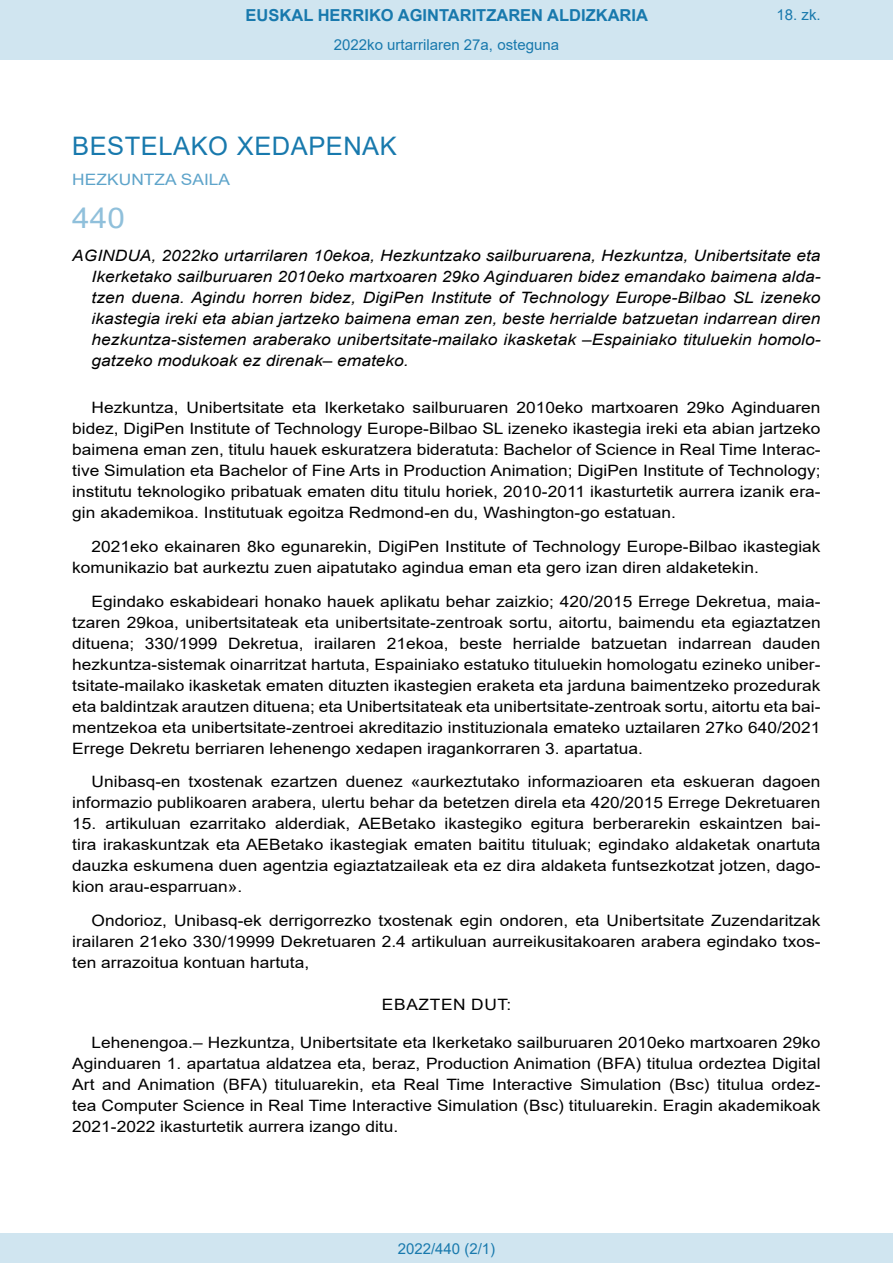
<style>
.page{position:relative;width:893px;height:1263px;background:#fff}
.page>*{position:absolute;margin:0;border:0;box-sizing:border-box;transform-origin:0 0}
.BOPVOrden{font:28.5px "Arial";color:#90c0db;scale:1.11 1}
.BOPVSeccion{font:25.5px "Arial";letter-spacing:.02em;color:#1879ad}
.t1{font:700 16.5px "Arial";color:#1879ad}
.BOPVDetalle{font:15.6px/21px "Arial";color:#000;text-align:justify;scale:1.11 1}
.BOPVTitulo{font:italic 15.6px/21px "Arial";color:#000;text-align:justify;scale:1.11 1}
.BOPVOrganismo{font:15.6px "Arial";letter-spacing:.005em;color:#5ea4ca;scale:1.11 1}
.BOPVClave{font:15.6px "Arial";letter-spacing:.035em;color:#000;scale:1.11 1}
.Paginacion_Centro{font:15px "Arial";color:#1879ad}
</style>
<div class="page">
<div style="left:0;top:0;width:893px;height:60px;background:#d0e5f0"></div>
<div style="left:0;top:1233px;width:893px;height:30px;background:#d0e5f0"></div>
<p class="t1" style="left:246px;top:3px;width:404px">EUSKAL HERRIKO AGINTARITZAREN ALDIZKARIA</p>
<p class="Paginacion_Centro" style="left:334px;top:35px;width:227px">2022ko urtarrilaren 27a, osteguna</p>
<p class="Paginacion_Centro" style="left:776px;top:5px;width:46px">18. zk.</p>
<p class="BOPVSeccion" style="left:72px;top:128px;width:326px">BESTELAKO XEDAPENAK</p>
<p class="BOPVOrganismo" style="left:72px;top:169px;width:144px">HEZKUNTZA SAILA</p>
<p class="BOPVOrden" style="left:72px;top:198px;width:49px">440</p>
<p class="BOPVTitulo" style="left:92px;top:246px;width:658px;text-indent:-19px">AGINDUA, 2022ko urtarrilaren 10ekoa, Hezkuntzako sailburuarena, Hezkuntza, Unibertsitate eta Ikerketako sailburuaren 2010eko martxoaren 29ko Aginduaren bidez emandako baimena alda&shy;tzen duena. Agindu horren bidez, DigiPen Institute of Technology Europe-Bilbao SL izeneko ikastegia ireki eta abian jartzeko baimena eman zen, beste herrialde batzuetan indarrean diren hezkuntza-sistemen araberako unibertsitate-mailako ikasketak –Espainiako tituluekin homolo&shy;gatzeko modukoak ez direnak– emateko.</p>
<p class="BOPVDetalle" style="left:72px;top:397px;width:676px;text-indent:19px">Hezkuntza, Unibertsitate eta Ikerketako sailburuaren 2010eko martxoaren 29ko Aginduaren bidez, DigiPen Institute of Technology Europe-Bilbao SL izeneko ikastegia ireki eta abian jartzeko baimena eman zen, titulu hauek eskuratzera bideratuta: Bachelor of Science in Real Time Interac&shy;tive Simulation eta Bachelor of Fine Arts in Production Animation; DigiPen Institute of Technology; institutu teknologiko pribatuak ematen ditu titulu horiek, 2010-2011 ikasturtetik aurrera izanik era&shy;gin akademikoa. Institutuak egoitza Redmond-en du, Washington-go estatuan.</p>
<p class="BOPVDetalle" style="left:72px;top:536px;width:676px;text-indent:19px">2021eko ekainaren 8ko egunarekin, DigiPen Institute of Technology Europe-Bilbao ikastegiak komunikazio bat aurkeztu zuen aipatutako agindua eman eta gero izan diren aldaketekin.</p>
<p class="BOPVDetalle" style="left:72px;top:590px;width:676px;text-indent:19px">Egindako eskabideari honako hauek aplikatu behar zaizkio; 420/2015 Errege Dekretua, maia&shy;tzaren 29koa, unibertsitateak eta unibertsitate-zentroak sortu, aitortu, baimendu eta egiaztatzen dituena; 330/1999 Dekretua, irailaren 21ekoa, beste herrialde batzuetan indarrean dauden hezkuntza-sistemak oinarritzat hartuta, Espainiako estatuko tituluekin homologatu ezineko uniber&shy;tsitate-mailako ikasketak ematen dituzten ikastegien eraketa eta jarduna baimentzeko prozedurak eta baldintzak arautzen dituena; eta Unibertsitateak eta unibertsitate-zentroak sortu, aitortu eta bai&shy;mentzekoa eta unibertsitate-zentroei akreditazio instituzionala emateko uztailaren 27ko 640/2021<br>Errege Dekretu berriaren lehenengo xedapen iragankorraren 3. apartatua.</p>
<p class="BOPVDetalle" style="left:72px;top:771px;width:676px;text-align:right">Unibasq-en txostenak ezartzen duenez «aurkeztutako informazioaren eta eskueran dagoen informazio publikoaren arabera, ulertu behar da betetzen direla eta 420/2015 Errege Dekretuaren</p>
<p class="BOPVDetalle" style="left:72px;top:813px;width:676px">15. artikuluan ezarritako alderdiak, AEBetako ikastegiko egitura berberarekin eskaintzen bai&shy;tira irakaskuntzak eta AEBetako ikastegiak ematen baititu tituluak; egindako aldaketak onartuta dauzka eskumena duen agentzia egiaztatzaileak eta ez dira aldaketa funtsezkotzat jotzen, dago&shy;kion arau-esparruan».</p>
<p class="BOPVDetalle" style="left:72px;top:910px;width:676px;text-indent:19px">Ondorioz, Unibasq-ek derrigorrezko txostenak egin ondoren, eta Unibertsitate Zuzendaritzak irailaren 21eko 330/19999 Dekretuaren 2.4 artikuluan aurreikusitakoaren arabera egindako txos&shy;ten arrazoitua kontuan hartuta,</p>
<p class="BOPVClave" style="left:382px;top:994px;width:118px">EBAZTEN DUT:</p>
<p class="BOPVDetalle" style="left:72px;top:1032px;width:676px;text-indent:19px">Lehenengoa.– Hezkuntza, Unibertsitate eta Ikerketako sailburuaren 2010eko martxoaren 29ko Aginduaren 1. apartatua aldatzea eta, beraz, Production Animation (BFA) titulua ordeztea Digital Art and Animation (BFA) tituluarekin, eta Real Time Interactive Simulation (Bsc) titulua ordez&shy;tea Computer Science in Real Time Interactive Simulation (Bsc) tituluarekin. Eragin akademikoak 2021-2022 ikasturtetik aurrera izango ditu.</p>
<p class="Paginacion_Centro" style="left:398px;top:1238px;width:99px">2022/440 (2/1)</p>
</div>
